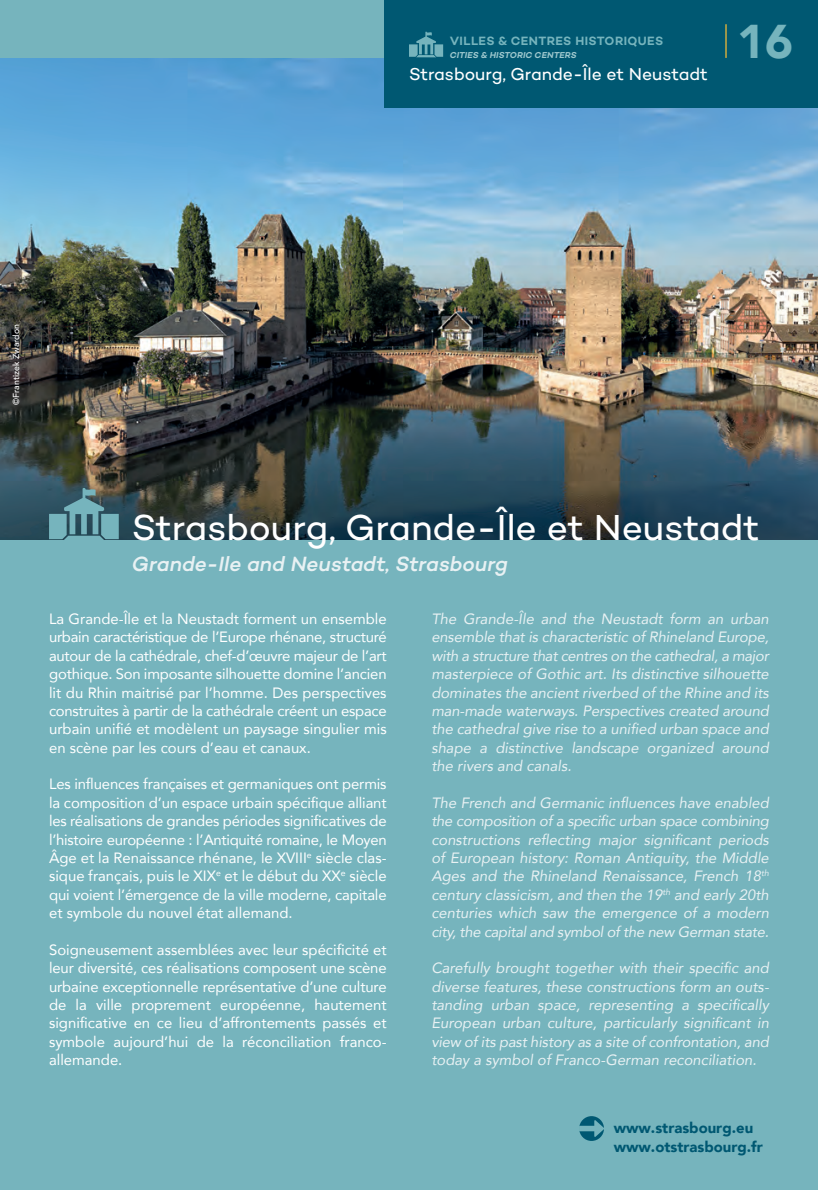
<style>
.page{position:relative;width:818px;height:1190px;background:#fff}
.page>*{position:absolute;margin:0;border:0;box-sizing:border-box;transform-origin:0 0}
.t1{font:900 47.25px "Avenir";color:#76b4bd}
.t2{font:36.75px "Campton";letter-spacing:-.005em;color:#fff}
.t3{font:italic 500 21px "Campton";color:#e8f1f3}
.t4{font:17.5px "Campton";letter-spacing:-.005em;color:#fff}
.t5{font:italic 14.88px/18.4px "Avenir";color:#e8f1f3;text-align:justify}
.t6{font:14.88px/18.4px "Avenir";color:#fff;text-align:justify}
.t7{font:900 14.88px/18.4px "Avenir";color:#005872}
.t8{font:600 12.25px "Campton";letter-spacing:.035em;color:#76b4bd}
.t9{font:italic 600 8.75px "Campton";color:#9ec8ce}
.t10{font:500 8.75px "Avenir";color:#fff}
</style>
<div class="page">
<img style="left:0;top:58px;width:817px;height:482px">
<div style="left:0;top:540px;width:817px;height:649px;background:#76b4bd"></div>
<div style="left:0;top:0;width:409px;height:58px;background:#76b4bd"></div>
<div style="left:384px;top:0;width:433px;height:108px;background:#005872"></div>
<hr style="left:725px;top:24px;width:1px;height:34px;background:#d3ad3d">
<div style="left:579px;top:1116px;width:25px;height:24px;background:#005872;border-radius:50%"></div>
<svg style="left:579px;top:1119px;width:25px;height:18px"></svg>
<svg style="left:49px;top:488px;width:70px;height:52px;background:#56838c"></svg>
<svg style="left:409px;top:32px;width:34px;height:25px"></svg>
<p class="t8" style="left:449px;top:33px;width:23px">VILLES</p>
<p class="t8" style="left:498px;top:33px;width:32px">&amp; CENT</p>
<p class="t8" style="left:546px;top:33px;width:13px">RES</p>
<p class="t8" style="left:575px;top:33px;width:23px">HISTO</p>
<p class="t8" style="left:615px;top:33px;width:30px">RIQUES</p>
<p class="t9" style="left:449px;top:49px;width:128px">CITIES &amp; HISTORIC CENTERS</p>
<p class="t4" style="left:409px;top:63px;width:300px">Strasbourg, Grande-Île et Neustadt</p>
<h1 class="t1" style="left:737px;top:1px;width:57px">16</h1>
<p class="t10" style="left:9px;top:405px;width:82px;rotate:-90deg">©Frantizek Zwardon</p>
<h2 class="t2" style="left:132px;top:505px;width:629px">Strasbourg, Grande-Île et Neustadt</h2>
<h3 class="t3" style="left:132px;top:551px;width:377px">Grande-Ile and Neustadt, Strasbourg</h3>
<p class="t6" style="left:49px;top:609px;width:339px">La Grande-Île et la Neustadt forment un ensemble urbain caractéristique de l’Europe rhénane, structuré autour de la cathédrale, chef-d’œuvre majeur de l’art gothique. Son imposante silhouette domine l’ancien lit du Rhin maitrisé par l’homme. Des perspectives construites à partir de la cathédrale créent un espace urbain unifié et modèlent un paysage singulier mis en scène par les cours d’eau et canaux.</p>
<p class="t6" style="left:49px;top:774px;width:339px">Les influences françaises et germaniques ont permis la composition d’un espace urbain spécifique alliant les réalisations de grandes périodes significatives de l’histoire européenne : l’Antiquité romaine, le Moyen Âge et la Renaissance rhénane, le XVIII<sup>e</sup> siècle clas&shy;sique français, puis le XIX<sup>e</sup> et le début du XX<sup>e</sup> siècle qui voient l’émergence de la ville moderne, capitale et symbole du nouvel état allemand.</p>
<p class="t6" style="left:49px;top:940px;width:339px">Soigneusement assemblées avec leur spécificité et leur diversité, ces réalisations composent une scène urbaine exceptionnelle représentative d’une culture de la ville proprement européenne, hautement significative en ce lieu d’affrontements passés et symbole aujourd’hui de la réconciliation franco&shy;allemande.</p>
<p class="t5" style="left:431px;top:609px;width:339px">The Grande-Île and the Neustadt form an urban ensemble that is characteristic of Rhineland Europe, with a structure that centres on the cathedral, a major masterpiece of Gothic art. Its distinctive silhouette dominates the ancient riverbed of the Rhine and its man-made waterways. Perspectives created around the cathedral give rise to a unified urban space and shape a distinctive landscape organized around the rivers and canals.</p>
<p class="t5" style="left:431px;top:793px;width:339px">The French and Germanic influences have enabled the composition of a specific urban space combining constructions reflecting major significant periods of European history: Roman Antiquity, the Middle Ages and the Rhineland Renaissance, French 18<sup>th </sup>century classicism, and then the 19<sup>th</sup> and early 20th centuries which saw the emergence of a modern city, the capital and symbol of the new German state.</p>
<p class="t5" style="left:431px;top:958px;width:339px">Carefully brought together with their specific and diverse features, these constructions form an outs&shy;tanding urban space, representing a specifically European urban culture, particularly significant in view of its past history as a site of confrontation, and today a symbol of Franco-German reconciliation.</p>
<p class="t7" style="left:613px;top:1118px;width:150px">www.strasbourg.eu www.otstrasbourg.fr</p>
</div>
